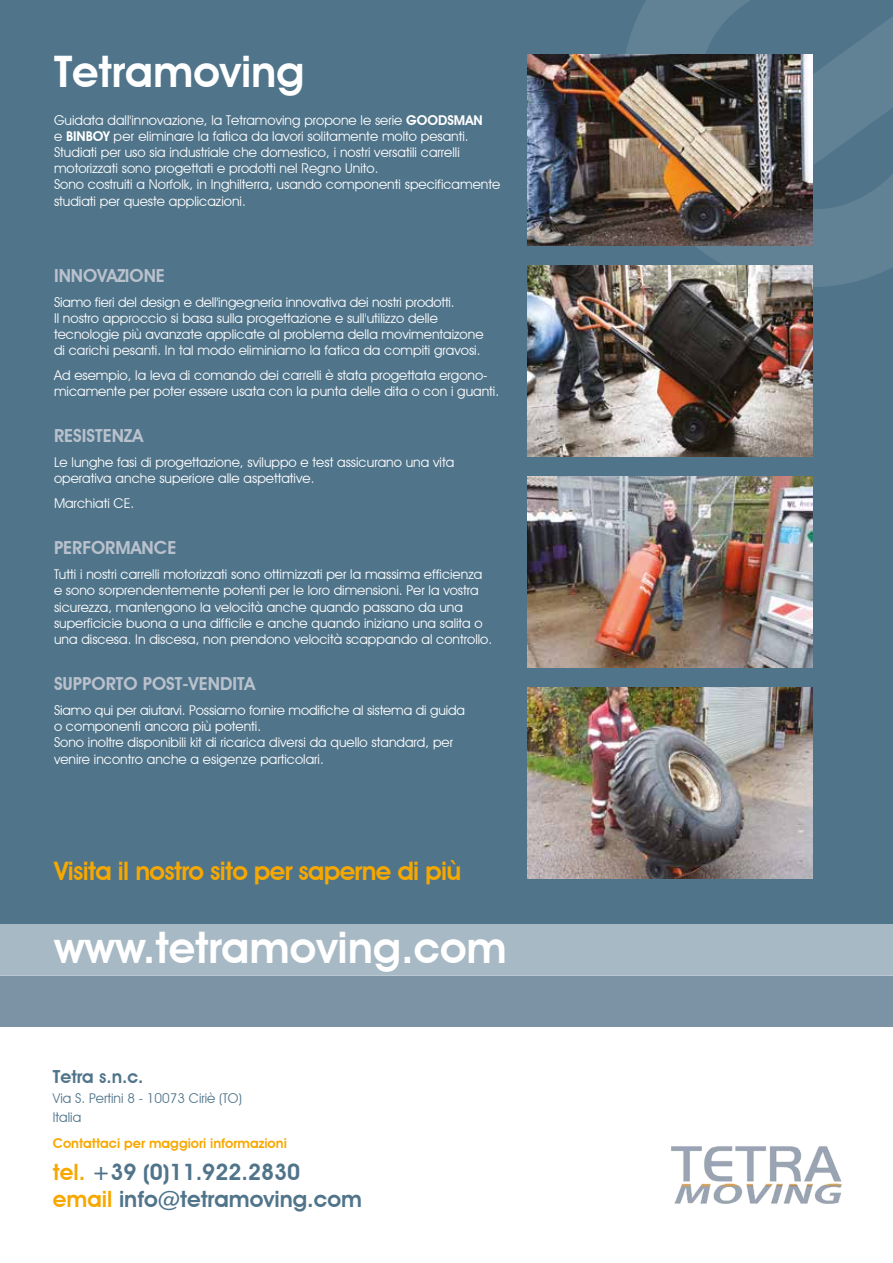
<style>
.page{position:relative;width:893px;height:1263px;background:#fff}
.page>*{position:absolute;margin:0;border:0;box-sizing:border-box;transform-origin:0 0}
.t1{font:600 43.5px "Avant Garde IT Cby BT";color:#fff}
.t2{font:600 25.5px "Avant Garde IT Cby BT";letter-spacing:-.025em;color:#f7a800}
.t3{font:600 22.5px/27px "Avant Garde IT Cby BT";color:#50748a}
.t4{font:600 18px "Avant Garde IT Cby BT";color:#b9c1cc}
.t5{font:600 18px "Avant Garde IT Cby BT";color:#50748a}
.t6{font:13.5px/16.2px "Avant Garde IT Cby BT";color:#fff}
.t7{font:13.5px/19.5px "Avant Garde IT Cby BT";color:#50748a}
.t8{font:600 13.5px "Avant Garde IT Cby BT";color:#f7a800}
.s1{font-weight:600}
.s2{color:#f7a800}
</style>
<div class="page">
<div style="left:0;top:0;width:893px;height:1026px;background:#50748a"></div>
<div style="left:0;top:975px;width:893px;height:51px;background:#7b93a4"></div>
<svg style="left:594px;top:0;width:299px;height:322px"></svg>
<div style="left:0;top:924px;width:893px;height:51px;background:#a7b9c4"></div>
<img style="left:527px;top:54px;width:285px;height:191px">
<img style="left:527px;top:265px;width:285px;height:192px">
<img style="left:527px;top:476px;width:285px;height:192px">
<img style="left:527px;top:688px;width:285px;height:191px">
<img style="left:671px;top:1146px;width:171px;height:58px">
<h1 class="t1" style="left:54px;top:45px;width:252px">Tetramoving</h1>
<p class="t6" style="left:54px;top:112px;width:448px">Guidata dall'innovazione, la Tetramoving propone le serie <span class="s1">GOODSMAN<br></span>e <span class="s1">BINBOY</span> per eliminare la fatica da lavori solitamente molto pesanti.<br>Studiati per uso sia industriale che domestico, i nostri versatili carrelli motorizzati sono progettati e prodotti nel Regno Unito.<br>Sono costruiti a Norfolk, in Inghilterra, usando componenti specificamente studiati per queste applicazioni.</p>
<h3 class="t4" style="left:54px;top:265px;width:112px">INNOVAZIONE</h3>
<p class="t6" style="left:54px;top:294px;width:431px">Siamo fieri del design e dell'ingegneria innovativa dei nostri prodotti.<br>Il nostro approccio si basa sulla progettazione e sull'utilizzo delle tecnologie più avanzate applicate al problema della movimentaizone di carichi pesanti. In tal modo eliminiamo la fatica da compiti gravosi.</p>
<p class="t6" style="left:54px;top:367px;width:447px">Ad esempio, la leva di comando dei carrelli è stata progettata ergono&shy;micamente per poter essere usata con la punta delle dita o con i guanti.</p>
<h3 class="t4" style="left:54px;top:425px;width:91px">RESISTENZA</h3>
<p class="t6" style="left:54px;top:454px;width:402px">Le lunghe fasi di progettazione, sviluppo e test assicurano una vita operativa anche superiore alle aspettative.</p>
<p class="t6" style="left:54px;top:495px;width:82px">Marchiati CE.</p>
<h3 class="t4" style="left:54px;top:537px;width:124px">PERFORMANCE</h3>
<p class="t6" style="left:54px;top:566px;width:440px">Tutti i nostri carrelli motorizzati sono ottimizzati per la massima efficienza e sono sorprendentemente potenti per le loro dimensioni. Per la vostra sicurezza, mantengono la velocità anche quando passano da una superficicie buona a una difficile e anche quando iniziano una salita o una discesa. In discesa, non prendono velocità scappando al controllo.</p>
<h3 class="t4" style="left:54px;top:673px;width:203px">SUPPORTO POST-VENDITA</h3>
<p class="t6" style="left:54px;top:702px;width:412px">Siamo qui per aiutarvi. Possiamo fornire modifiche al sistema di guida o componenti ancora più potenti.<br>Sono inoltre disponibili kit di ricarica diversi da quello standard, per venire incontro anche a esigenze particolari.</p>
<h2 class="t2" style="left:54px;top:856px;width:409px">Visita il nostro sito per saperne di più</h2>
<h1 class="t1" style="left:54px;top:922px;width:454px">www.tetramoving.com</h1>
<h3 class="t5" style="left:53px;top:1066px;width:92px">Tetra s.n.c.</h3>
<p class="t7" style="left:53px;top:1088px;width:191px">Via S. Pertini 8 - 10073 Ciriè (TO)<br>Italia</p>
<p class="t8" style="left:53px;top:1135px;width:235px">Contattaci per maggiori informazioni</p>
<h3 class="t3" style="left:53px;top:1158px;width:311px"><span class="s2">tel.</span> +39 (0)11.922.2830 <span class="s2">email</span> info@tetramoving.com</h3>
</div>
